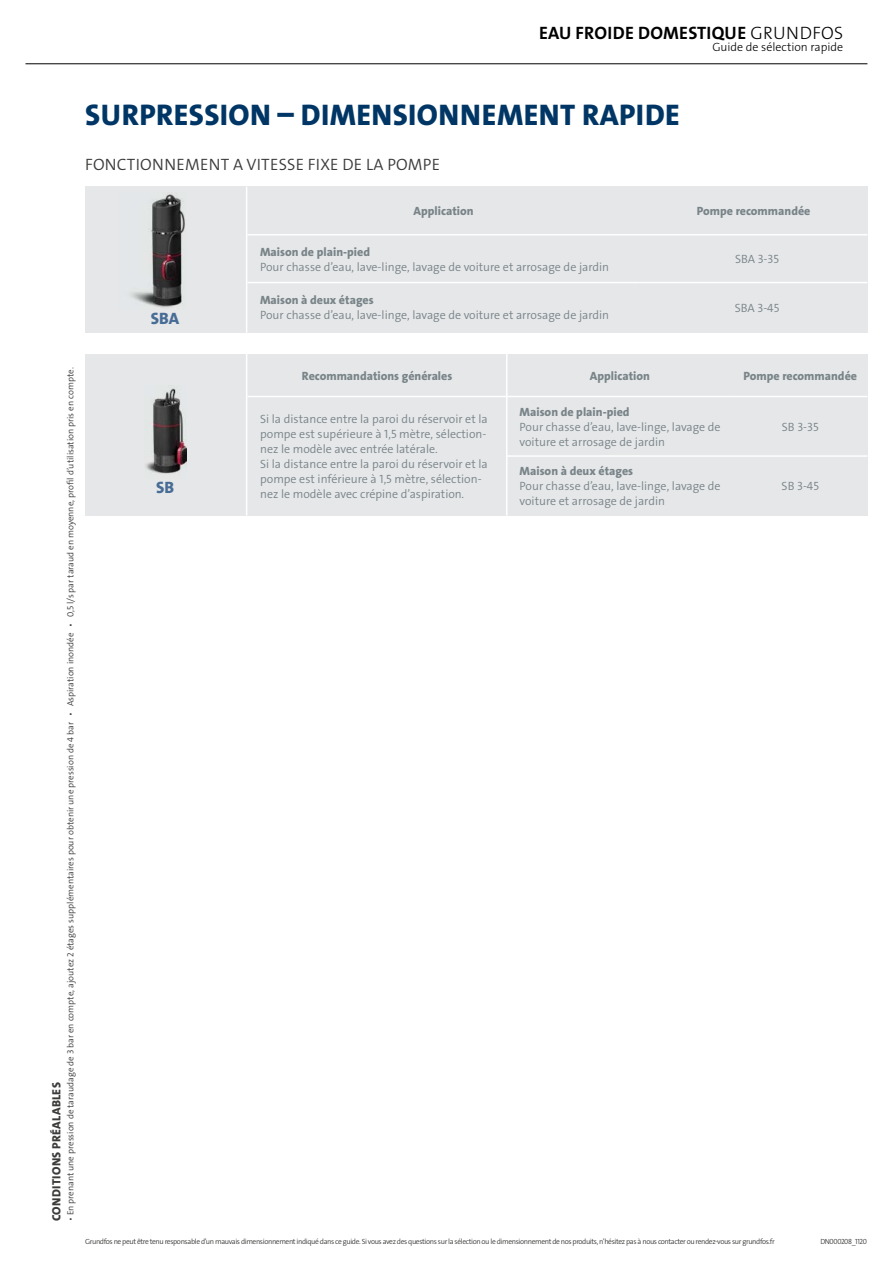
<style>
.page{position:relative;width:893px;height:1263px;background:#fff}
.page>*{position:absolute;margin:0;border:0;box-sizing:border-box;transform-origin:0 0}
.t1{font:30px "Grundfos The Sans V2 OT 8 XB";letter-spacing:.015em;color:#003665}
.t2{font:18px "Grundfos The Sans V2 OT 7 B";letter-spacing:.015em;color:#000}
.t3{font:16.5px "Grundfos The Sans V2 OT 4 SL";letter-spacing:.015em;color:#3b3b3a}
.t4{font:16.5px "Grundfos The Sans V2 OT 8 XB";color:#486c96}
.t5{font:12px/15px "Grundfos The Sans V2 OT 4 SL";color:#798489}
.t6{font:12px "Grundfos The Sans V2 OT 8 XB";color:#798489}
.t7{font:12px "Grundfos The Sans V2 OT 3 L";color:#000}
.t8{font:12px "Grundfos The Sans V2 OT 8 XB";letter-spacing:.025em;color:#3b3b3a}
.t9{font:9px "Grundfos The Sans V2 OT 4 SL";color:#3b3b3a}
.t10{font:7.5px "Grundfos The Sans V2 OT 4 SL";letter-spacing:-.05em;color:#3b3b3a}
.t11{font:7.5px "Grundfos The Sans V2 OT 4 SL";letter-spacing:-.05em;color:#3b3b3a;scale:.96 1}
.s1{font-family:"Grundfos The Sans V2 OT 3 L"}
</style>
<div class="page">
<div style="left:85px;top:187px;width:782px;height:146px;background:#e5e7e8"></div>
<div style="left:85px;top:354px;width:782px;height:162px;background:#e5e7e8"></div>
<hr style="left:247px;top:234px;width:393px;height:1px;background:#fff">
<hr style="left:640px;top:234px;width:227px;height:1px;background:#fff">
<hr style="left:247px;top:282px;width:393px;height:1px;background:#fff">
<hr style="left:640px;top:282px;width:227px;height:1px;background:#fff">
<hr style="left:247px;top:396px;width:260px;height:1px;background:#fff">
<hr style="left:507px;top:396px;width:226px;height:1px;background:#fff">
<hr style="left:733px;top:396px;width:134px;height:1px;background:#fff">
<hr style="left:507px;top:455px;width:226px;height:2px;background:#fff">
<hr style="left:733px;top:455px;width:134px;height:2px;background:#fff">
<hr style="left:246px;top:187px;width:1px;height:146px;background:#fff">
<hr style="left:246px;top:354px;width:1px;height:162px;background:#fff">
<hr style="left:506px;top:354px;width:1px;height:162px;background:#fff">
<img style="left:145px;top:388px;width:41px;height:86px">
<img style="left:131px;top:193px;width:54px;height:115px">
<hr style="left:26px;top:63px;width:841px;height:1px;background:#000">
<h2 class="t2" style="left:539px;top:21px;width:306px">EAU FROIDE DOMESTIQUE <span class="s1">GRUNDFOS</span></h2>
<p class="t7" style="left:712px;top:39px;width:132px">Guide de sélection rapide</p>
<h1 class="t1" style="left:85px;top:95px;width:596px">SURPRESSION – DIMENSIONNEMENT RAPIDE</h1>
<h3 class="t3" style="left:85px;top:154px;width:356px">FONCTIONNEMENT A VITESSE FIXE DE LA POMPE</h3>
<p class="t6" style="left:414px;top:203px;width:62px">Application</p>
<p class="t6" style="left:697px;top:203px;width:115px">Pompe recommandée</p>
<h3 class="t4" style="left:151px;top:308px;width:30px">SBA</h3>
<p class="t6" style="left:260px;top:244px;width:111px">Maison de plain-pied</p>
<p class="t5" style="left:260px;top:259px;width:351px">Pour chasse d’eau, lave-linge, lavage de voiture et arrosage de jardin</p>
<p class="t6" style="left:260px;top:293px;width:115px">Maison à deux étages</p>
<p class="t5" style="left:260px;top:308px;width:351px">Pour chasse d’eau, lave-linge, lavage de voiture et arrosage de jardin</p>
<p class="t5" style="left:735px;top:252px;width:46px">SBA 3-35</p>
<p class="t5" style="left:735px;top:300px;width:46px">SBA 3-45</p>
<p class="t9" style="left:65px;top:1221px;width:855px;rotate:-90deg">• En prenant une pression de taraudage de 3 bar en compte, ajoutez 2 étages supplémentaires pour obtenir une pression de 4 bar • Aspiration inondée • 0,5 l/s par taraud en moyenne, pro l d’utilisation pris en compte.</p>
<p class="t8" style="left:49px;top:1221px;width:140px;rotate:-90deg">CONDITIONS PRÉALABLES</p>
<h3 class="t4" style="left:156px;top:476px;width:19px">SB</h3>
<p class="t6" style="left:302px;top:368px;width:152px">Recommandations générales</p>
<p class="t6" style="left:590px;top:368px;width:62px">Application</p>
<p class="t6" style="left:743px;top:368px;width:115px">Pompe recommandée</p>
<p class="t5" style="left:260px;top:411px;width:229px">Si la distance entre la paroi du réservoir et la pompe est supérieure à 1,5 mètre, sélection&shy;nez le modèle avec entrée latérale.<br>Si la distance entre la paroi du réservoir et la pompe est inférieure à 1,5 mètre, sélection&shy;nez le modèle avec crépine d’aspiration.</p>
<p class="t6" style="left:520px;top:404px;width:111px">Maison de plain-pied</p>
<p class="t5" style="left:520px;top:419px;width:202px">Pour chasse d’eau, lave-linge, lavage de voiture et arrosage de jardin</p>
<p class="t5" style="left:782px;top:419px;width:38px">SB 3-35</p>
<p class="t6" style="left:520px;top:463px;width:115px">Maison à deux étages</p>
<p class="t5" style="left:520px;top:479px;width:202px">Pour chasse d’eau, lave-linge, lavage de voiture et arrosage de jardin</p>
<p class="t5" style="left:782px;top:479px;width:39px">SB 3-45</p>
<p class="t10" style="left:85px;top:1236px;width:691px">Grundfos ne peut être tenu responsable d’un mauvais dimensionnement indiqué dans ce guide. Si vous avez des questions sur la sélection ou le dimensionnement de nos produits, n’hésitez pas à nous contacter ou rendez-vous sur grundfos.fr</p>
<p class="t11" style="left:820px;top:1236px;width:50px">DN000208_1120</p>
</div>
